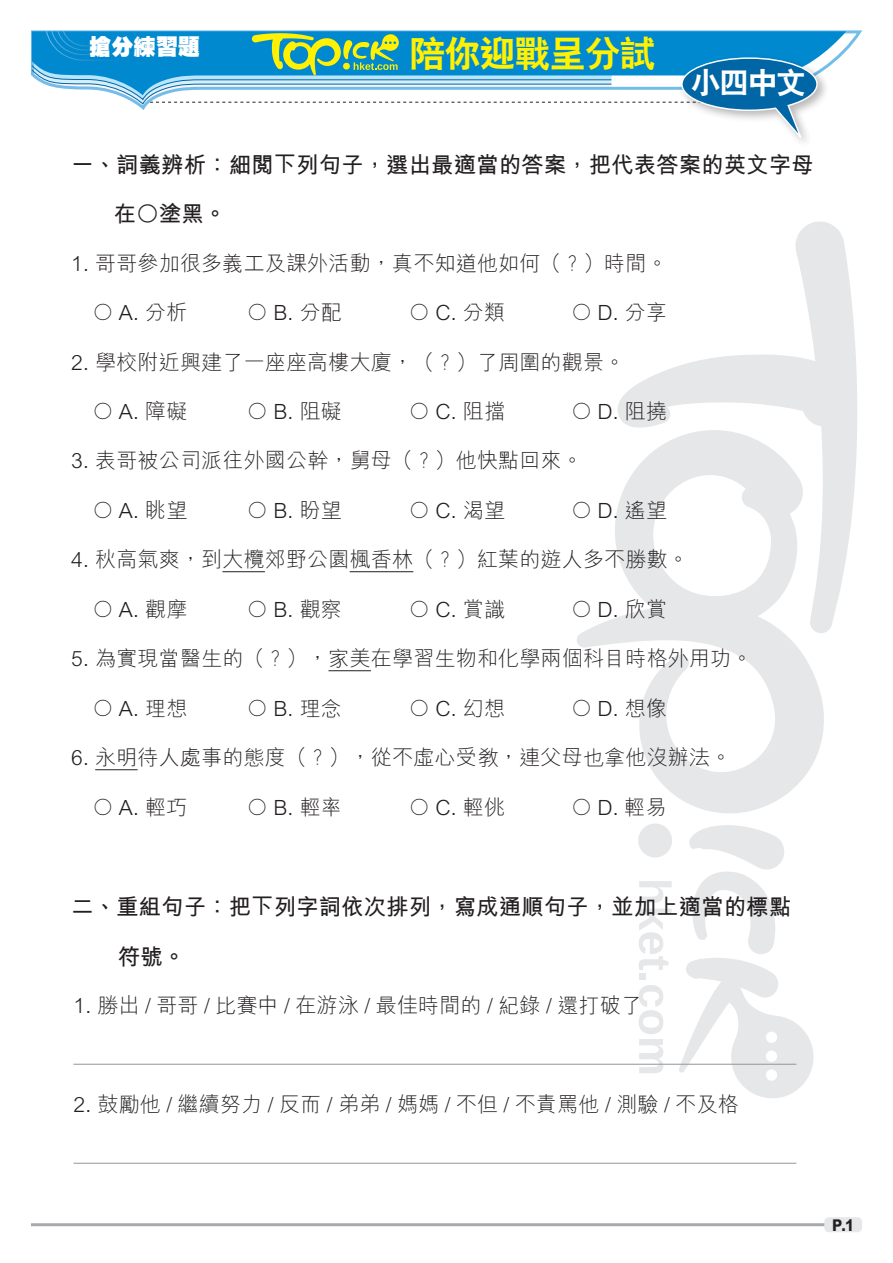
<style>
.page{position:relative;width:893px;height:1263px;background:#fff}
.page>*{position:absolute;margin:0;border:0;box-sizing:border-box;transform-origin:0 0}
.小題eq{font:36px "C Hei 2 Xbold HKSCS";letter-spacing:-.025em;color:#fff101}
.內文{font:30px "C Hei 2 Xbold HKSCS";color:#fff}
.Ex_Questions{font:22.5px "M Hei Bold HKSCS";color:#231f20}
.小題{font:22.2px "C Hei Ultra Bold HKSCS";color:#fff}
.Ex_Questions-2{font:21px "M Hei Light HKSCS";letter-spacing:.01em;color:#231f20}
.Ex_Text01{font:21px "M Hei Light HKSCS";letter-spacing:.01em;color:#231f20}
.t1{font:16.2px "M Hei Xbold HKSCS";color:#231f20;scale:.9 1}
</style>
<div class="page">
<svg style="left:639px;top:881px;width:33px;height:22px"></svg>
<svg style="left:639px;top:909px;width:33px;height:61px"></svg>
<div style="left:639px;top:974px;width:7px;height:6px;background:#e6e7e9"></div>
<svg style="left:639px;top:985px;width:24px;height:88px"></svg>
<div style="left:638px;top:823px;width:34px;height:34px;background:#e6e7e9;border-radius:50%"></div>
<svg style="left:679px;top:825px;width:135px;height:273px"></svg>
<svg style="left:617px;top:221px;width:240px;height:411px"></svg>
<svg style="left:577px;top:430px;width:248px;height:383px"></svg>
<svg style="left:818px;top:31px;width:28px;height:36px"></svg>
<div style="left:678px;top:53px;width:151px;height:97px;background:#231f20;opacity:.32"></div>
<svg style="left:31px;top:30px;width:787px;height:115px"></svg>
<hr style="left:31px;top:1223px;width:831px;height:3px;background:#a8a9ad">
<div style="left:824px;top:1217px;width:38px;height:15px;background:#e6e7e9;border-radius:4px"></div>
<hr style="left:222px;top:571px;width:43px;height:1px;background:#231f20">
<hr style="left:350px;top:571px;width:63px;height:1px;background:#231f20">
<hr style="left:328px;top:670px;width:43px;height:1px;background:#231f20">
<hr style="left:95px;top:769px;width:43px;height:1px;background:#231f20">
<hr style="left:73px;top:1064px;width:723px;height:1px;background:#939598">
<hr style="left:73px;top:1163px;width:723px;height:1px;background:#939598">
<p class="小題" style="left:89px;top:32px;width:113px">搶分練習題</p>
<p class="小題eq" style="left:409px;top:30px;width:248px">陪你迎戰呈分試</p>
<p class="內文" style="left:691px;top:63px;width:117px">小四中文</p>
<p class="Ex_Questions" style="left:71px;top:148px;width:744px">一、詞義辨析：細閱下列句子，選出最適當的答案，把代表答案的英文字母</p>
<p class="Ex_Questions" style="left:114px;top:197px;width:114px">在○塗黑。</p>
<p class="Ex_Questions-2" style="left:71px;top:248px;width:598px">1. 哥哥參加很多義工及課外活動，真不知道他如何（？）時間。</p>
<p class="Ex_Questions-2" style="left:92px;top:297px;width:96px">○ A. 分析</p>
<p class="Ex_Questions-2" style="left:247px;top:297px;width:96px">○ B. 分配</p>
<p class="Ex_Questions-2" style="left:409px;top:297px;width:98px">○ C. 分類</p>
<p class="Ex_Questions-2" style="left:571px;top:297px;width:98px">○ D. 分享</p>
<p class="Ex_Questions-2" style="left:71px;top:347px;width:556px">2. 學校附近興建了一座座高樓大廈，（？）了周圍的觀景。</p>
<p class="Ex_Questions-2" style="left:92px;top:396px;width:96px">○ A. 障礙</p>
<p class="Ex_Questions-2" style="left:247px;top:396px;width:96px">○ B. 阻礙</p>
<p class="Ex_Questions-2" style="left:409px;top:396px;width:98px">○ C. 阻擋</p>
<p class="Ex_Questions-2" style="left:571px;top:396px;width:98px">○ D. 阻撓</p>
<p class="Ex_Questions-2" style="left:71px;top:446px;width:513px">3. 表哥被公司派往外國公幹，舅母（？）他快點回來。</p>
<p class="Ex_Questions-2" style="left:92px;top:495px;width:96px">○ A. 眺望</p>
<p class="Ex_Questions-2" style="left:247px;top:495px;width:96px">○ B. 盼望</p>
<p class="Ex_Questions-2" style="left:409px;top:495px;width:98px">○ C. 渴望</p>
<p class="Ex_Questions-2" style="left:571px;top:495px;width:98px">○ D. 遙望</p>
<p class="Ex_Questions-2" style="left:71px;top:545px;width:619px">4. 秋高氣爽，到大欖郊野公園楓香林（？）紅葉的遊人多不勝數。</p>
<p class="Ex_Questions-2" style="left:92px;top:594px;width:96px">○ A. 觀摩</p>
<p class="Ex_Questions-2" style="left:247px;top:594px;width:96px">○ B. 觀察</p>
<p class="Ex_Questions-2" style="left:409px;top:594px;width:98px">○ C. 賞識</p>
<p class="Ex_Questions-2" style="left:571px;top:594px;width:98px">○ D. 欣賞</p>
<p class="Ex_Questions-2" style="left:71px;top:644px;width:683px">5. 為實現當醫生的（？），家美在學習生物和化學兩個科目時格外用功。</p>
<p class="Ex_Questions-2" style="left:92px;top:693px;width:96px">○ A. 理想</p>
<p class="Ex_Questions-2" style="left:247px;top:693px;width:96px">○ B. 理念</p>
<p class="Ex_Questions-2" style="left:409px;top:693px;width:98px">○ C. 幻想</p>
<p class="Ex_Questions-2" style="left:571px;top:693px;width:98px">○ D. 想像</p>
<p class="Ex_Questions-2" style="left:71px;top:743px;width:662px">6. 永明待人處事的態度（？），從不虛心受教，連父母也拿他沒辦法。</p>
<p class="Ex_Questions-2" style="left:92px;top:792px;width:96px">○ A. 輕巧</p>
<p class="Ex_Questions-2" style="left:247px;top:792px;width:96px">○ B. 輕率</p>
<p class="Ex_Questions-2" style="left:409px;top:792px;width:98px">○ C. 輕佻</p>
<p class="Ex_Questions-2" style="left:571px;top:792px;width:97px">○ D. 輕易</p>
<p class="Ex_Questions" style="left:71px;top:890px;width:721px">二、重組句子：把下列字詞依次排列，寫成通順句子，並加上適當的標點</p>
<p class="Ex_Questions" style="left:118px;top:940px;width:69px">符號。</p>
<p class="Ex_Text01" style="left:73px;top:990px;width:570px">1. 勝出 / 哥哥 / 比賽中 / 在游泳 / 最佳時間的 / 紀錄 / 還打破了</p>
<p class="Ex_Text01" style="left:73px;top:1089px;width:667px">2. 鼓勵他 / 繼續努力 / 反而 / 弟弟 / 媽媽 / 不但 / 不責罵他 / 測驗 / 不及格</p>
<p class="t1" style="left:832px;top:1214px;width:26px">P.1</p>
</div>
